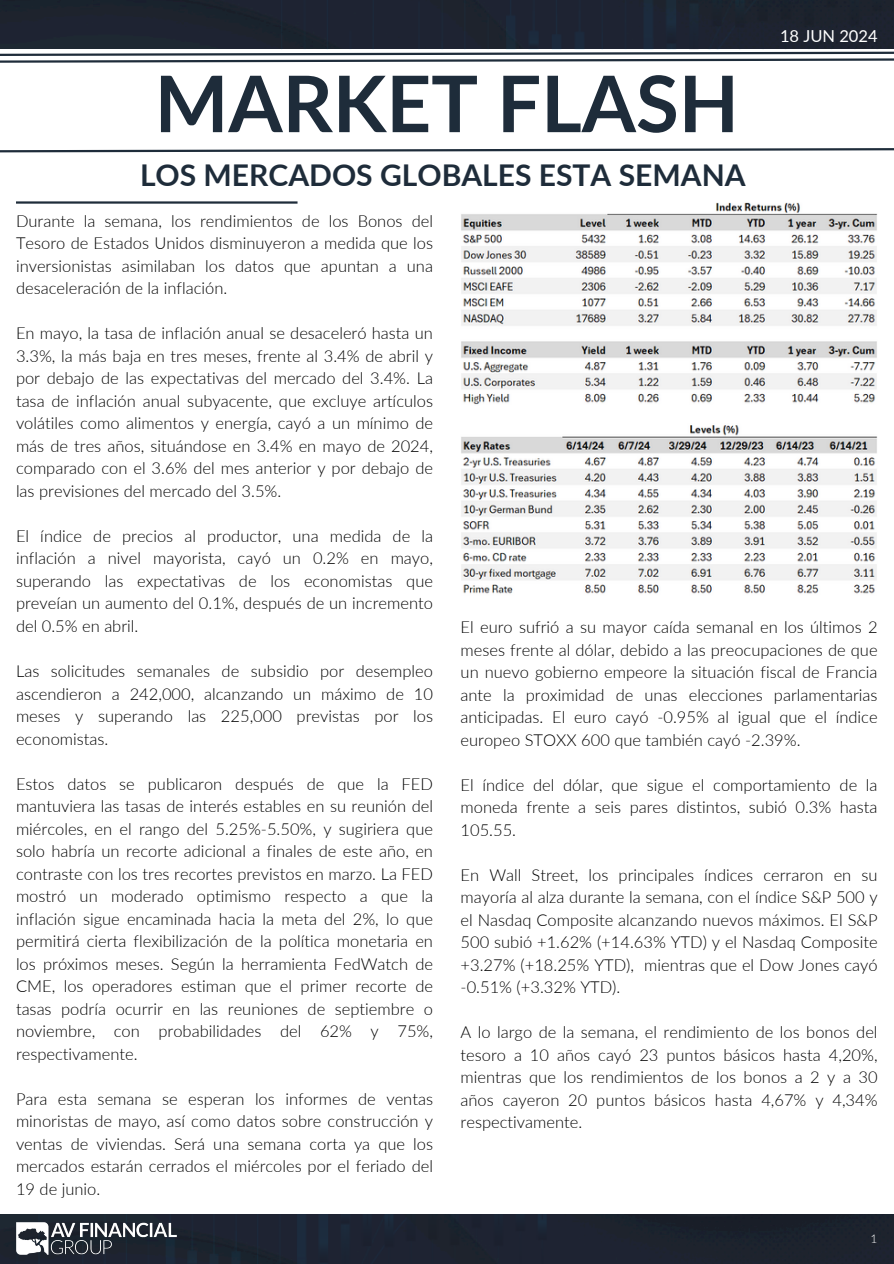
<style>
.page{position:relative;width:894px;height:1264px;background:#fff}
.page>*{position:absolute;margin:0;border:0;box-sizing:border-box;transform-origin:0 0}
.t1{font:700 78px "Lato";color:#1e2c3a}
.t2{font:700 30px "Lato";color:#1e2c3a}
.t3{font:300 16.5px/22.5px "Lato";color:#000;text-align:justify}
.t4{font:16.5px "Lato";color:#fff}
.t5{font:300 12px "Lato";color:#fff}
</style>
<div class="page">
<svg style="left:0;top:51px;width:893px;height:12px"></svg>
<svg style="left:0;top:148px;width:893px;height:5px"></svg>
<hr style="left:16px;top:201px;width:281px;height:3px;background:#1e2c3a">
<div style="left:0;top:0;width:260px;height:49px;background:#1e2332"></div>
<div style="left:260px;top:0;width:633px;height:49px;background:#1e2332"></div>
<div style="left:557px;top:1214px;width:336px;height:49px;background:#1e232d"></div>
<div style="left:0;top:1214px;width:557px;height:49px;background:#1e2332"></div>
<img style="left:11px;top:1214px;width:170px;height:49px">
<img style="left:461px;top:202px;width:415px;height:392px">
<h2 class="t1" style="left:155px;top:55px;width:585px">MARKET FLASH</h2>
<p class="t2" style="left:140px;top:156px;width:607px">LOS MERCADOS GLOBALES ESTA SEMANA</p>
<p class="t4" style="left:779px;top:26px;width:99px">18 JUN 2024</p>
<p class="t3" style="left:16px;top:209px;width:418px">Durante la semana, los rendimientos de los Bonos del Tesoro de Estados Unidos disminuyeron a medida que los inversionistas asimilaban los datos que apuntan a una desaceleración de la inflación.</p>
<p class="t3" style="left:16px;top:322px;width:418px">En mayo, la tasa de inflación anual se desaceleró hasta un 3.3%, la más baja en tres meses, frente al 3.4% de abril y por debajo de las expectativas del mercado del 3.4%. La tasa de inflación anual subyacente, que excluye artículos volátiles como alimentos y energía, cayó a un mínimo de más de tres años, situándose en 3.4% en mayo de 2024, comparado con el 3.6% del mes anterior y por debajo de las previsiones del mercado del 3.5%.</p>
<p class="t3" style="left:16px;top:524px;width:418px">El índice de precios al productor, una medida de la inflación a nivel mayorista, cayó un 0.2% en mayo, superando las expectativas de los economistas que preveían un aumento del 0.1%, después de un incremento del 0.5% en abril.</p>
<p class="t3" style="left:16px;top:659px;width:418px">Las solicitudes semanales de subsidio por desempleo ascendieron a 242,000, alcanzando un máximo de 10 meses y superando las 225,000 previstas por los economistas.</p>
<p class="t3" style="left:16px;top:772px;width:418px">Estos datos se publicaron después de que la FED mantuviera las tasas de interés estables en su reunión del miércoles, en el rango del 5.25%-5.50%, y sugiriera que solo habría un recorte adicional a finales de este año, en contraste con los tres recortes previstos en marzo. La FED mostró un moderado optimismo respecto a que la inflación sigue encaminada hacia la meta del 2%, lo que permitirá cierta flexibilización de la política monetaria en los próximos meses. Según la herramienta FedWatch de CME, los operadores estiman que el primer recorte de tasas podría ocurrir en las reuniones de septiembre o noviembre, con probabilidades del 62% y 75%, respectivamente.</p>
<p class="t3" style="left:16px;top:1087px;width:418px">Para esta semana se esperan los informes de ventas minoristas de mayo, así como datos sobre construcción y ventas de viviendas. Será una semana corta ya que los mercados estarán cerrados el miércoles por el feriado del 19 de junio.</p>
<p class="t3" style="left:460px;top:615px;width:418px">El euro sufrió a su mayor caída semanal en los últimos 2 meses frente al dólar, debido a las preocupaciones de que un nuevo gobierno empeore la situación fiscal de Francia ante la proximidad de unas elecciones parlamentarias anticipadas. El euro cayó -0.95% al igual que el índice europeo STOXX 600 que también cayó -2.39%.</p>
<p class="t3" style="left:460px;top:773px;width:418px">El índice del dólar, que sigue el comportamiento de la moneda frente a seis pares distintos, subió 0.3% hasta 105.55.</p>
<p class="t3" style="left:460px;top:863px;width:418px">En Wall Street, los principales índices cerraron en su mayoría al alza durante la semana, con el índice S&amp;P 500 y el Nasdaq Composite alcanzando nuevos máximos. El S&amp;P 500 subió +1.62% (+14.63% YTD) y el Nasdaq Composite +3.27% (+18.25% YTD), mientras que el Dow Jones cayó -0.51% (+3.32% YTD).</p>
<p class="t3" style="left:460px;top:1020px;width:418px">A lo largo de la semana, el rendimiento de los bonos del tesoro a 10 años cayó 23 puntos básicos hasta 4,20%, mientras que los rendimientos de los bonos a 2 y a 30 años cayeron 20 puntos básicos hasta 4,67% y 4,34% respectivamente.</p>
<p class="t5" style="left:870px;top:1231px;width:8px">1</p>
</div>
